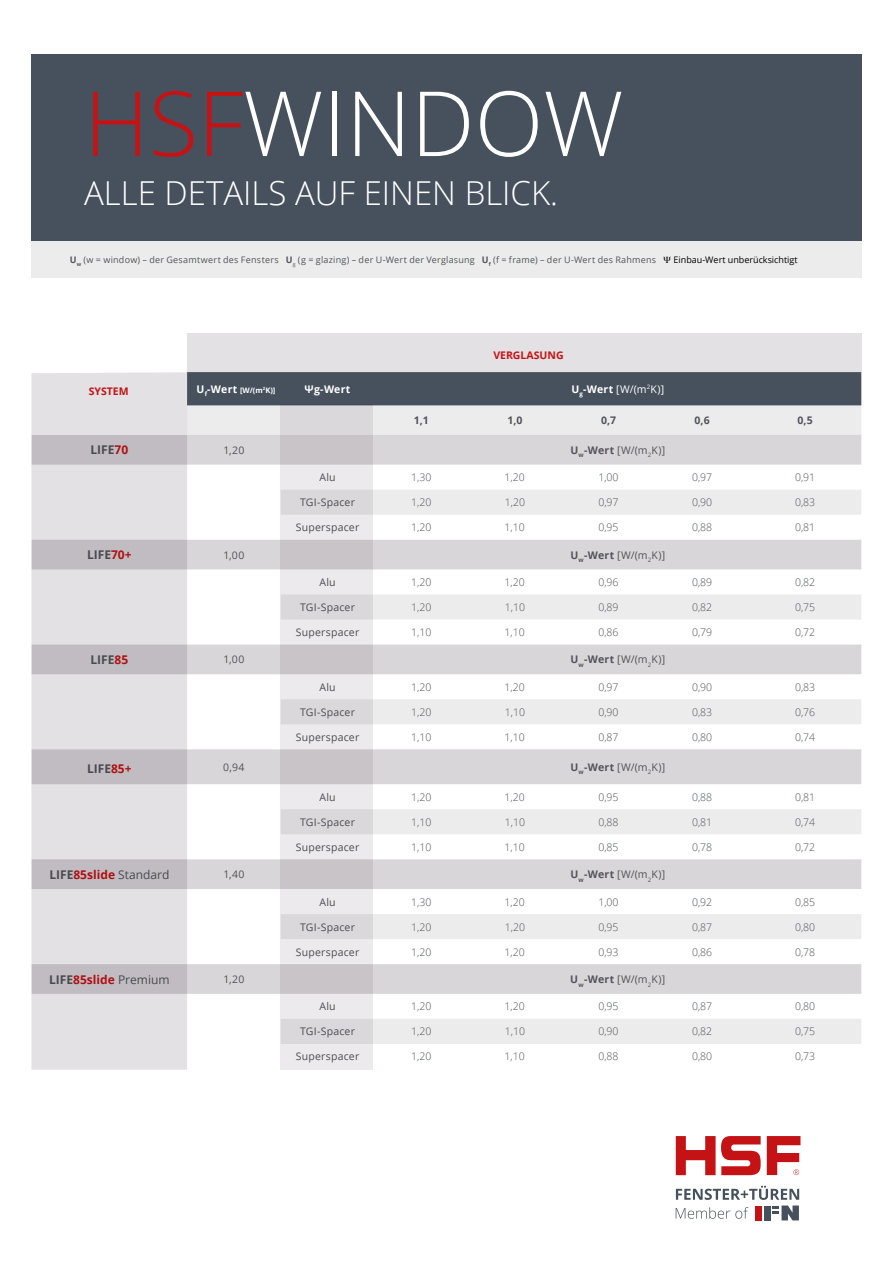
<style>
.page{position:relative;width:893px;height:1263px;background:#fff}
.page>*{position:absolute;margin:0;border:0;box-sizing:border-box;transform-origin:0 0}
.t1{font:300 90px "Open Sans";color:#fff}
.t2{font:300 33px "Open Sans";color:#fff}
.t3{font:700 12px "Open Sans";color:#52545a}
.t4{font:12px "Open Sans";color:#52545a}
.t5{font:700 12px "Open Sans";color:#c51315}
.t6{font:300 10.5px "Open Sans";color:#52545a}
.t7{font:10.5px "Open Sans";letter-spacing:.02em;color:#52545a}
.t8{font:700 10.5px "Open Sans";color:#c51315}
.t9{font:10.5px "Open Sans";color:#fff}
.t10{font:700 10.5px "Open Sans";color:#52545a}
.t11{font:700 10.5px "Open Sans";letter-spacing:.025em;color:#fff}
.t12{font:9px "Open Sans";letter-spacing:.025em;color:#52545a}
.t13{font:700 7.5px "Open Sans";color:#fff}
.s1{color:#c51315}
.s2{font-weight:700}
.s3{font-family:"Times";color:#000}
.s4{color:#000}
.s5{font-size:10.5px}
.s6{font-weight:700;color:#c51315}
.s7{color:#52545a}
.s8{font-weight:400;color:#52545a}
</style>
<div class="page">
<div style="left:31px;top:241px;width:830px;height:37px;background:#edeced"></div>
<div style="left:31px;top:54px;width:830px;height:187px;background:#46515d"></div>
<div style="left:31px;top:372px;width:156px;height:698px;background:#e3e1e3"></div>
<div style="left:281px;top:404px;width:92px;height:666px;background:#eceaec"></div>
<div style="left:187px;top:334px;width:674px;height:38px;background:#e3e1e3"></div>
<div style="left:187px;top:372px;width:674px;height:34px;background:#46515d"></div>
<svg style="left:187px;top:406px;width:674px;height:638px;fill:#edeced"></svg>
<svg style="left:32px;top:435px;width:829px;height:559px"></svg>
<svg style="left:676px;top:1136px;width:85px;height:39px"></svg>
<svg style="left:767px;top:1136px;width:33px;height:39px"></svg>
<svg style="left:676px;top:1186px;width:123px;height:34px"></svg>
<h1 class="t1" style="left:84px;top:62px;width:541px"><span class="s1">HSF</span>WINDOW</h1>
<h2 class="t2" style="left:84px;top:170px;width:475px">ALLE DETAILS AUF EINEN BLICK.</h2>
<p class="t12" style="left:70px;top:253px;width:729px"><span class="s2">U</span><sub>w</sub> (w = window) – der Gesamtwert des Fensters <span class="s2">U</span><sub>g</sub> (g = glazing) – der U-Wert der Verglasung <span class="s2">U</span><sub>f</sub> (f = frame) – der U-Wert des Rahmens <span class="s3">Ψ</span> <span class="s4">Einbau-Wert unberücksichtigt</span></p>
<p class="t8" style="left:89px;top:383px;width:41px">SYSTEM</p>
<p class="t8" style="left:493px;top:348px;width:72px">VERGLASUNG</p>
<p class="t13" style="left:196px;top:385px;width:80px"><span class="s5">U</span><sub>f</sub><span class="s5">-Wert</span> [W/(m<sup>2</sup>K)]</p>
<p class="t11" style="left:305px;top:382px;width:47px">Ψg-Wert</p>
<p class="t9" style="left:571px;top:382px;width:94px"><span class="s2">U</span><sub>g</sub><span class="s2">-Wert</span> [W/(m<sup>2</sup>K)]</p>
<p class="t10" style="left:414px;top:413px;width:17px">1,1</p>
<p class="t10" style="left:507px;top:413px;width:17px">1,0</p>
<p class="t10" style="left:601px;top:413px;width:17px">0,7</p>
<p class="t10" style="left:695px;top:413px;width:17px">0,6</p>
<p class="t10" style="left:798px;top:413px;width:17px">0,5</p>
<p class="t3" style="left:90px;top:441px;width:39px">LIFE<span class="s1">70</span></p>
<p class="t7" style="left:223px;top:443px;width:22px">1,20</p>
<p class="t7" style="left:570px;top:443px;width:96px"><span class="s2">U</span><sub>w</sub><span class="s2">-Wert</span> [W/(m<sub>2</sub>K)]</p>
<p class="t7" style="left:319px;top:470px;width:18px">Alu</p>
<p class="t6" style="left:411px;top:470px;width:22px">1,30</p>
<p class="t6" style="left:505px;top:470px;width:22px">1,20</p>
<p class="t6" style="left:598px;top:470px;width:22px">1,00</p>
<p class="t6" style="left:692px;top:470px;width:22px">0,97</p>
<p class="t6" style="left:795px;top:470px;width:22px">0,91</p>
<p class="t7" style="left:300px;top:495px;width:56px">TGI-Spacer</p>
<p class="t6" style="left:411px;top:495px;width:22px">1,20</p>
<p class="t6" style="left:505px;top:495px;width:22px">1,20</p>
<p class="t6" style="left:598px;top:495px;width:22px">0,97</p>
<p class="t6" style="left:692px;top:495px;width:22px">0,90</p>
<p class="t6" style="left:795px;top:495px;width:22px">0,83</p>
<p class="t7" style="left:296px;top:520px;width:65px">Superspacer</p>
<p class="t6" style="left:411px;top:520px;width:22px">1,20</p>
<p class="t6" style="left:505px;top:520px;width:22px">1,10</p>
<p class="t6" style="left:598px;top:520px;width:22px">0,95</p>
<p class="t6" style="left:692px;top:520px;width:22px">0,88</p>
<p class="t6" style="left:795px;top:520px;width:22px">0,81</p>
<p class="t3" style="left:87px;top:546px;width:46px">LIFE<span class="s1">70+</span></p>
<p class="t7" style="left:223px;top:548px;width:23px">1,00</p>
<p class="t7" style="left:570px;top:548px;width:96px"><span class="s2">U</span><sub>w</sub><span class="s2">-Wert</span> [W/(m<sub>2</sub>K)]</p>
<p class="t7" style="left:319px;top:575px;width:18px">Alu</p>
<p class="t6" style="left:411px;top:575px;width:22px">1,20</p>
<p class="t6" style="left:505px;top:575px;width:22px">1,20</p>
<p class="t6" style="left:598px;top:575px;width:22px">0,96</p>
<p class="t6" style="left:692px;top:575px;width:22px">0,89</p>
<p class="t6" style="left:795px;top:575px;width:22px">0,82</p>
<p class="t7" style="left:300px;top:600px;width:56px">TGI-Spacer</p>
<p class="t6" style="left:411px;top:600px;width:22px">1,20</p>
<p class="t6" style="left:505px;top:600px;width:22px">1,10</p>
<p class="t6" style="left:598px;top:600px;width:22px">0,89</p>
<p class="t6" style="left:692px;top:600px;width:22px">0,82</p>
<p class="t6" style="left:795px;top:600px;width:22px">0,75</p>
<p class="t7" style="left:296px;top:625px;width:65px">Superspacer</p>
<p class="t6" style="left:411px;top:625px;width:22px">1,10</p>
<p class="t6" style="left:505px;top:625px;width:22px">1,10</p>
<p class="t6" style="left:598px;top:625px;width:22px">0,86</p>
<p class="t6" style="left:692px;top:625px;width:22px">0,79</p>
<p class="t6" style="left:795px;top:625px;width:22px">0,72</p>
<p class="t3" style="left:90px;top:651px;width:39px">LIFE<span class="s1">85</span></p>
<p class="t7" style="left:223px;top:652px;width:23px">1,00</p>
<p class="t7" style="left:570px;top:652px;width:96px"><span class="s2">U</span><sub>w</sub><span class="s2">-Wert</span> [W/(m<sub>2</sub>K)]</p>
<p class="t7" style="left:319px;top:680px;width:18px">Alu</p>
<p class="t6" style="left:411px;top:680px;width:22px">1,20</p>
<p class="t6" style="left:505px;top:680px;width:22px">1,20</p>
<p class="t6" style="left:598px;top:680px;width:22px">0,97</p>
<p class="t6" style="left:692px;top:680px;width:22px">0,90</p>
<p class="t6" style="left:795px;top:680px;width:22px">0,83</p>
<p class="t7" style="left:300px;top:705px;width:56px">TGI-Spacer</p>
<p class="t6" style="left:411px;top:705px;width:22px">1,20</p>
<p class="t6" style="left:505px;top:705px;width:22px">1,10</p>
<p class="t6" style="left:598px;top:705px;width:22px">0,90</p>
<p class="t6" style="left:692px;top:705px;width:22px">0,83</p>
<p class="t6" style="left:795px;top:705px;width:22px">0,76</p>
<p class="t7" style="left:296px;top:730px;width:65px">Superspacer</p>
<p class="t6" style="left:411px;top:730px;width:22px">1,10</p>
<p class="t6" style="left:505px;top:730px;width:22px">1,10</p>
<p class="t6" style="left:598px;top:730px;width:22px">0,87</p>
<p class="t6" style="left:692px;top:730px;width:22px">0,80</p>
<p class="t6" style="left:795px;top:730px;width:22px">0,74</p>
<p class="t3" style="left:87px;top:760px;width:46px">LIFE<span class="s1">85+</span></p>
<p class="t7" style="left:223px;top:760px;width:23px">0,94</p>
<p class="t7" style="left:570px;top:760px;width:96px"><span class="s2">U</span><sub>w</sub><span class="s2">-Wert</span> [W/(m<sub>2</sub>K)]</p>
<p class="t7" style="left:319px;top:790px;width:18px">Alu</p>
<p class="t6" style="left:411px;top:790px;width:22px">1,20</p>
<p class="t6" style="left:505px;top:790px;width:22px">1,20</p>
<p class="t6" style="left:598px;top:790px;width:22px">0,95</p>
<p class="t6" style="left:692px;top:790px;width:22px">0,88</p>
<p class="t6" style="left:795px;top:790px;width:22px">0,81</p>
<p class="t7" style="left:300px;top:815px;width:56px">TGI-Spacer</p>
<p class="t6" style="left:411px;top:815px;width:22px">1,10</p>
<p class="t6" style="left:505px;top:815px;width:22px">1,10</p>
<p class="t6" style="left:598px;top:815px;width:22px">0,88</p>
<p class="t6" style="left:692px;top:815px;width:22px">0,81</p>
<p class="t6" style="left:795px;top:815px;width:22px">0,74</p>
<p class="t7" style="left:296px;top:840px;width:65px">Superspacer</p>
<p class="t6" style="left:411px;top:840px;width:22px">1,10</p>
<p class="t6" style="left:505px;top:840px;width:22px">1,10</p>
<p class="t6" style="left:598px;top:840px;width:22px">0,85</p>
<p class="t6" style="left:692px;top:840px;width:22px">0,78</p>
<p class="t6" style="left:795px;top:840px;width:22px">0,72</p>
<p class="t4" style="left:49px;top:866px;width:121px"><span class="s2">LIFE</span><span class="s6">85slide</span> Standard</p>
<p class="t7" style="left:223px;top:867px;width:23px">1,40</p>
<p class="t7" style="left:570px;top:867px;width:96px"><span class="s2">U</span><sub>w</sub><span class="s2">-Wert</span> [W/(m<sub>2</sub>K)]</p>
<p class="t7" style="left:319px;top:894px;width:18px">Alu</p>
<p class="t6" style="left:411px;top:894px;width:22px">1,30</p>
<p class="t6" style="left:505px;top:894px;width:22px">1,20</p>
<p class="t6" style="left:598px;top:894px;width:22px">1,00</p>
<p class="t6" style="left:692px;top:894px;width:22px">0,92</p>
<p class="t6" style="left:795px;top:894px;width:22px">0,85</p>
<p class="t7" style="left:300px;top:919px;width:56px">TGI-Spacer</p>
<p class="t6" style="left:411px;top:919px;width:22px">1,20</p>
<p class="t6" style="left:505px;top:919px;width:22px">1,20</p>
<p class="t6" style="left:598px;top:919px;width:22px">0,95</p>
<p class="t6" style="left:692px;top:919px;width:22px">0,87</p>
<p class="t6" style="left:795px;top:919px;width:22px">0,80</p>
<p class="t7" style="left:296px;top:945px;width:65px">Superspacer</p>
<p class="t6" style="left:411px;top:945px;width:22px">1,20</p>
<p class="t6" style="left:505px;top:945px;width:22px">1,20</p>
<p class="t6" style="left:598px;top:945px;width:22px">0,93</p>
<p class="t6" style="left:692px;top:945px;width:22px">0,86</p>
<p class="t6" style="left:795px;top:945px;width:22px">0,78</p>
<p class="t5" style="left:49px;top:971px;width:122px"><span class="s7">LIFE</span>85slide <span class="s8">Premium</span></p>
<p class="t7" style="left:223px;top:972px;width:22px">1,20</p>
<p class="t7" style="left:570px;top:972px;width:96px"><span class="s2">U</span><sub>w</sub><span class="s2">-Wert</span> [W/(m<sub>2</sub>K)]</p>
<p class="t7" style="left:319px;top:999px;width:18px">Alu</p>
<p class="t6" style="left:411px;top:999px;width:22px">1,20</p>
<p class="t6" style="left:505px;top:999px;width:22px">1,20</p>
<p class="t6" style="left:598px;top:999px;width:22px">0,95</p>
<p class="t6" style="left:692px;top:999px;width:22px">0,87</p>
<p class="t6" style="left:795px;top:999px;width:22px">0,80</p>
<p class="t7" style="left:300px;top:1024px;width:56px">TGI-Spacer</p>
<p class="t6" style="left:411px;top:1024px;width:22px">1,20</p>
<p class="t6" style="left:505px;top:1024px;width:22px">1,10</p>
<p class="t6" style="left:598px;top:1024px;width:22px">0,90</p>
<p class="t6" style="left:692px;top:1024px;width:22px">0,82</p>
<p class="t6" style="left:795px;top:1024px;width:22px">0,75</p>
<p class="t7" style="left:296px;top:1049px;width:65px">Superspacer</p>
<p class="t6" style="left:411px;top:1049px;width:22px">1,20</p>
<p class="t6" style="left:505px;top:1049px;width:22px">1,10</p>
<p class="t6" style="left:598px;top:1049px;width:22px">0,88</p>
<p class="t6" style="left:692px;top:1049px;width:22px">0,80</p>
<p class="t6" style="left:795px;top:1049px;width:22px">0,73</p>
</div>
